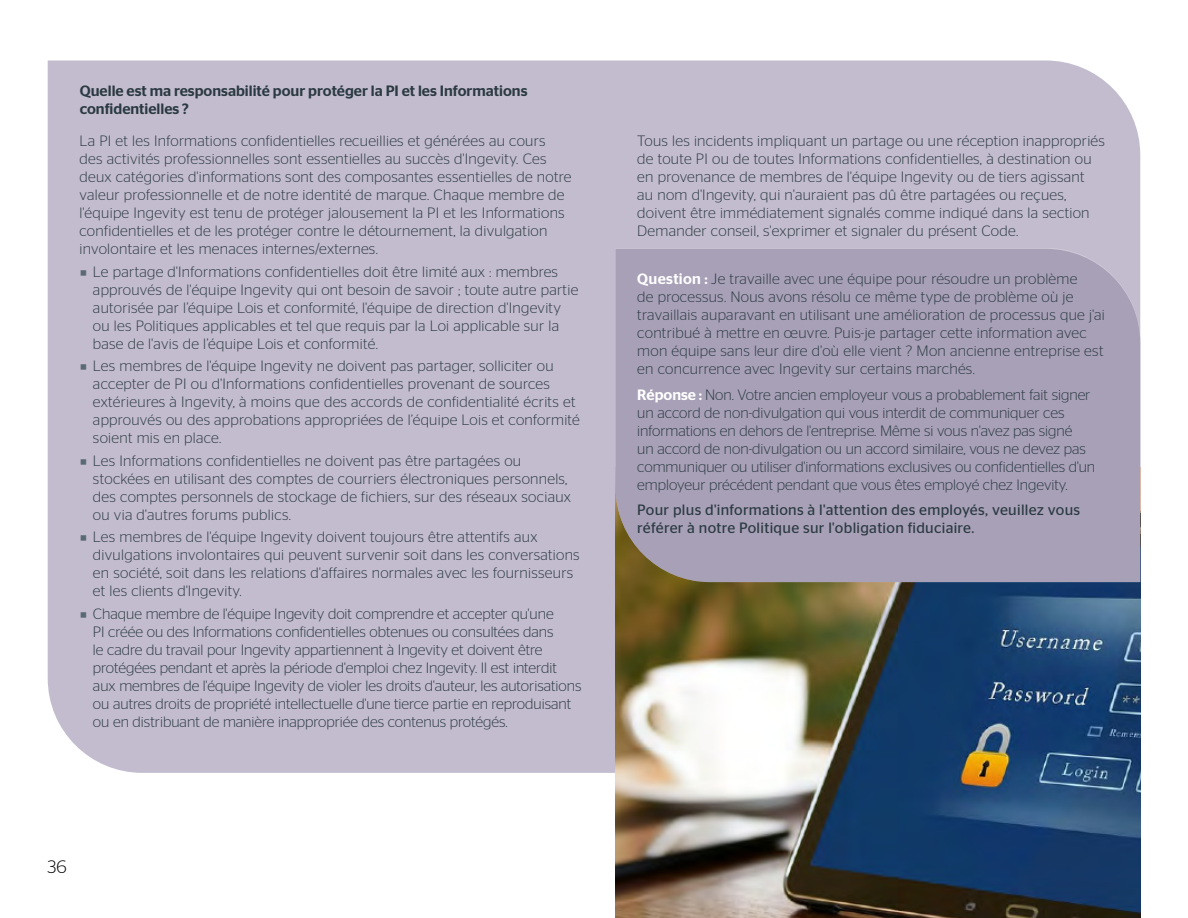
<style>
.page{position:relative;width:1188px;height:918px;background:#fff}
.page>*{position:absolute;margin:0;border:0;box-sizing:border-box;transform-origin:0 0}
.t1{font:300 18px "Stag Sans";color:#000}
.t2{font:300 15px/18px "Stag Sans";letter-spacing:.02em;color:#2b3a42}
.t3{font:300 15px/18px "Stag Sans";color:#2b3a42}
.t4{font:15px/18px "Stag Sans";letter-spacing:.02em;color:#2b3a42}
.t5{font:500 15px/18px "Stag Sans";color:#2b3a42}
.s1{font-family:"Letter Gothic Std";font-weight:400;font-size:13.5px;color:#586a74}
.s2{font-weight:500;color:#fff}
</style>
<div class="page">
<div style="left:48px;top:60px;width:1092px;height:713px;background:#c3bccf"></div>
<img style="left:616px;top:582px;width:524px;height:336px">
<div style="left:616px;top:249px;width:524px;height:333px;background:#a8a0b7"></div>
<p class="t5" style="left:80px;top:82px;width:449px">Quelle est ma responsabilité pour protéger la PI et les Informations confidentielles ?</p>
<p class="t2" style="left:79px;top:132px;width:494px">La PI et les Informations confidentielles recueillies et générées au cours des activités professionnelles sont essentielles au succès d'Ingevity. Ces deux catégories d'informations sont des composantes essentielles de notre valeur professionnelle et de notre identité de marque. Chaque membre de l'équipe Ingevity est tenu de protéger jalousement la PI et les Informations confidentielles et de les protéger contre le détournement, la divulgation involontaire et les menaces internes/externes.</p>
<p class="t2" style="left:93px;top:262px;width:487px;text-indent:-14px"><span class="s1">■</span> Le partage d'Informations confidentielles doit être limité aux : membres approuvés de l'équipe Ingevity qui ont besoin de savoir ; toute autre partie autorisée par l’équipe Lois et conformité, l'équipe de direction d'Ingevity ou les Politiques applicables et tel que requis par la Loi applicable sur la base de l'avis de l’équipe Lois et conformité.</p>
<p class="t2" style="left:93px;top:357px;width:488px;text-indent:-14px"><span class="s1">■</span> Les membres de l'équipe Ingevity ne doivent pas partager, solliciter ou accepter de PI ou d'Informations confidentielles provenant de sources extérieures à Ingevity, à moins que des accords de confidentialité écrits et approuvés ou des approbations appropriées de l’équipe Lois et conformité soient mis en place.</p>
<p class="t2" style="left:93px;top:451px;width:480px;text-indent:-14px"><span class="s1">■</span> Les Informations confidentielles ne doivent pas être partagées ou stockées en utilisant des comptes de courriers électroniques personnels, des comptes personnels de stockage de fichiers, sur des réseaux sociaux ou via d'autres forums publics.</p>
<p class="t2" style="left:93px;top:528px;width:488px;text-indent:-14px"><span class="s1">■</span> Les membres de l'équipe Ingevity doivent toujours être attentifs aux divulgations involontaires qui peuvent survenir soit dans les conversations en société, soit dans les relations d'affaires normales avec les fournisseurs et les clients d'Ingevity.</p>
<p class="t3" style="left:93px;top:604px;width:490px;text-indent:-14px"><span class="s1">■</span> Chaque membre de l'équipe Ingevity doit comprendre et accepter qu'une<br>PI créée ou des Informations confidentielles obtenues ou consultées dans<br>le cadre du travail pour Ingevity appartiennent à Ingevity et doivent être protégées pendant et après la période d'emploi chez Ingevity. Il est interdit aux membres de l'équipe Ingevity de violer les droits d'auteur, les autorisations ou autres droits de propriété intellectuelle d'une tierce partie en reproduisant ou en distribuant de manière inappropriée des contenus protégés.</p>
<p class="t1" style="left:48px;top:857px;width:21px">36</p>
<p class="t2" style="left:637px;top:132px;width:469px">Tous les incidents impliquant un partage ou une réception inappropriés de toute PI ou de toutes Informations confidentielles, à destination ou en provenance de membres de l'équipe Ingevity ou de tiers agissant<br>au nom d'Ingevity, qui n'auraient pas dû être partagées ou reçues, doivent être immédiatement signalés comme indiqué dans la section Demander conseil, s'exprimer et signaler du présent Code.</p>
<p class="t2" style="left:637px;top:270px;width:469px"><span class="s2">Question :</span> Je travaille avec une équipe pour résoudre un problème<br>de processus. Nous avons résolu ce même type de problème où je travaillais auparavant en utilisant une amélioration de processus que j'ai contribué à mettre en œuvre. Puis-je partager cette information avec mon équipe sans leur dire d'où elle vient ? Mon ancienne entreprise est en concurrence avec Ingevity sur certains marchés.</p>
<p class="t3" style="left:637px;top:385px;width:459px"><span class="s2">Réponse :</span> Non. Votre ancien employeur vous a probablement fait signer un accord de non-divulgation qui vous interdit de communiquer ces informations en dehors de l'entreprise. Même si vous n'avez pas signé<br>un accord de non-divulgation ou un accord similaire, vous ne devez pas communiquer ou utiliser d'informations exclusives ou confidentielles d'un employeur précédent pendant que vous êtes employé chez Ingevity.</p>
<p class="t4" style="left:637px;top:501px;width:444px">Pour plus d'informations à l'attention des employés, veuillez vous référer à notre Politique sur l'obligation fiduciaire.</p>
</div>
